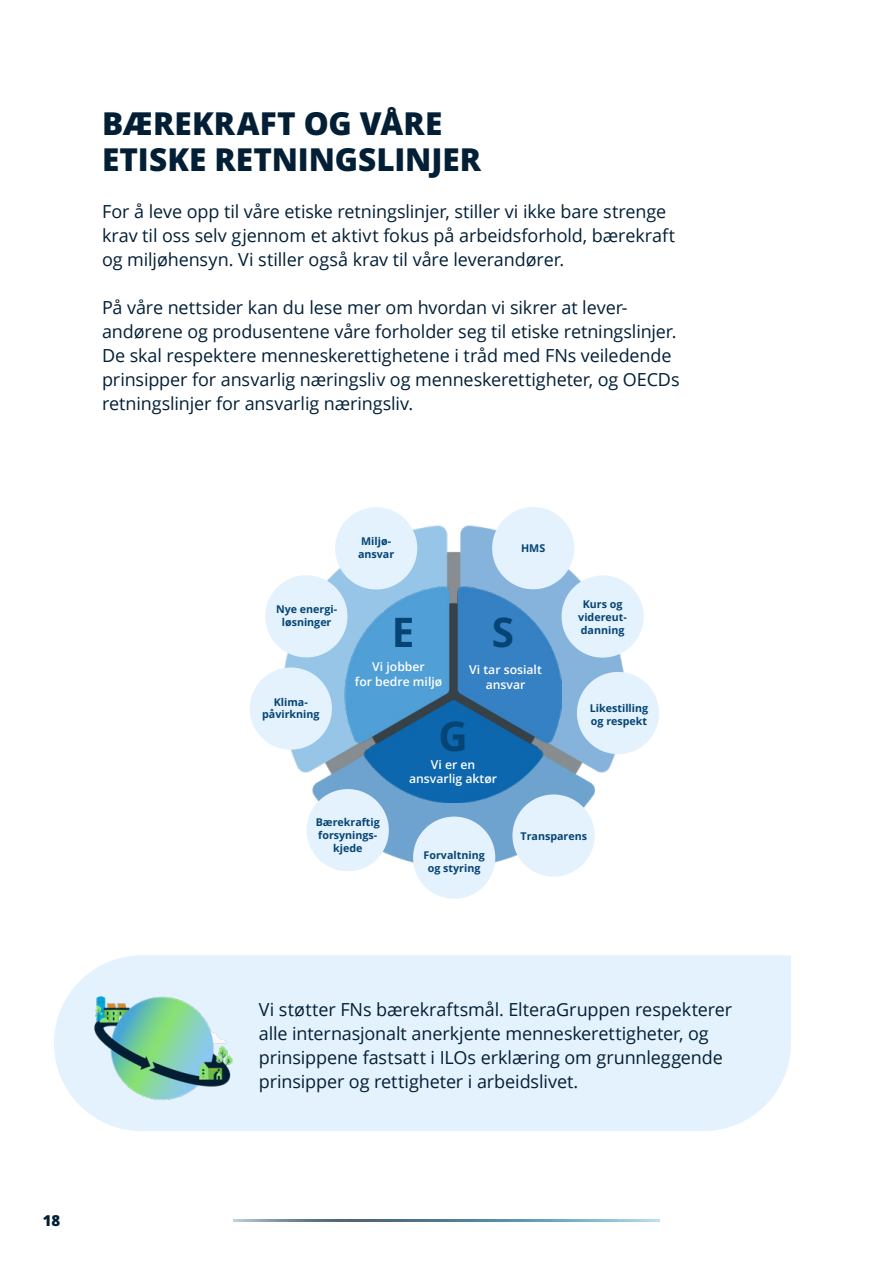
<style>
.page{position:relative;width:893px;height:1263px;background:#fff}
.page>*{position:absolute;margin:0;border:0;box-sizing:border-box;transform-origin:0 0}
.t1{font:700 40.5px "Open Sans";color:#054474}
.t2{font:700 38.4px "Open Sans";color:#054474}
.t3{font:800 31.5px/36px "Open Sans";letter-spacing:.005em;color:#031f36}
.t4{font:18px/24px "Open Sans";letter-spacing:-.005em;color:#031f36}
.t5{font:800 15px "Open Sans";color:#031f36}
.t6{font:600 12.15px/14.7px "Open Sans";color:#fff;text-align:center}
.t7{font:600 10.8px/12.9px "Open Sans";color:#fff;text-align:center}
.t8{font:700 10.65px/12.8px "Open Sans";color:#054474;text-align:center}
</style>
<div class="page">
<img style="left:234px;top:1219px;width:425px;height:3px">
<div style="left:54px;top:955px;width:737px;height:176px;background:#e3f2fc"></div>
<img style="left:283px;top:525px;width:341px;height:341px">
<div style="left:413px;top:816px;width:82px;height:83px;background:#e3f2fc;border-radius:50%"></div>
<div style="left:512px;top:794px;width:83px;height:83px;background:#e3f2fc;border-radius:50%"></div>
<div style="left:307px;top:789px;width:82px;height:82px;background:#e3f2fc;border-radius:50%"></div>
<div style="left:265px;top:575px;width:82px;height:82px;background:#e3f2fc;border-radius:50%"></div>
<div style="left:335px;top:507px;width:82px;height:82px;background:#e3f2fc;border-radius:50%"></div>
<div style="left:492px;top:507px;width:82px;height:82px;background:#e3f2fc;border-radius:50%"></div>
<div style="left:561px;top:575px;width:83px;height:83px;background:#e3f2fc;border-radius:50%"></div>
<div style="left:577px;top:672px;width:82px;height:82px;background:#e3f2fc;border-radius:50%"></div>
<img style="left:345px;top:586px;width:217px;height:216px">
<div style="left:250px;top:667px;width:82px;height:83px;background:#e3f2fc;border-radius:50%"></div>
<img style="left:84px;top:963px;width:157px;height:158px">
<h3 class="t3" style="left:102px;top:104px;width:381px">BÆREKRAFT OG VÅRE<br>ETISKE RETNINGSLINJER</h3>
<p class="t4" style="left:102px;top:199px;width:575px">For å leve opp til våre etiske retningslinjer, stiller vi ikke bare strenge krav til oss selv gjennom et aktivt fokus på arbeidsforhold, bærekraft og miljøhensyn. Vi stiller også krav til våre leverandører.</p>
<p class="t4" style="left:102px;top:295px;width:579px">På våre nettsider kan du lese mer om hvordan vi sikrer at lever&shy;andørene og produsentene våre forholder seg til etiske retningslinjer.<br>De skal respektere menneskerettighetene i tråd med FNs veiledende prinsipper for ansvarlig næringsliv og menneskerettigheter, og OECDs retningslinjer for ansvarlig næringsliv.</p>
<p class="t8" style="left:358px;top:535px;width:38px;text-align:left">Miljø&shy;ansvar</p>
<p class="t8" style="left:521px;top:542px;width:26px">HMS</p>
<p class="t8" style="left:276px;top:603px;width:63px">Nye energi&shy;løsninger</p>
<p class="t8" style="left:262px;top:695px;width:59px">Klima&shy;påvirkning</p>
<h1 class="t1" style="left:392px;top:605px;width:24px">E</h1>
<h1 class="t1" style="left:492px;top:605px;width:24px">S</h1>
<h2 class="t2" style="left:395px;top:609px;width:23px">E</h2>
<h2 class="t2" style="left:490px;top:609px;width:23px">S</h2>
<p class="t6" style="left:355px;top:659px;width:89px">Vi jobber<br>for bedre miljø</p>
<p class="t7" style="left:363px;top:660px;width:78px">Vi jobber<br>for bedre miljø</p>
<p class="t6" style="left:469px;top:662px;width:74px">Vi tar sosialt ansvar</p>
<p class="t7" style="left:471px;top:663px;width:65px">Vi tar sosialt ansvar</p>
<h2 class="t2" style="left:439px;top:708px;width:29px">G</h2>
<h1 class="t1" style="left:438px;top:708px;width:31px">G</h1>
<p class="t7" style="left:414px;top:756px;width:79px">Vi er en ansvarlig aktør</p>
<p class="t6" style="left:409px;top:757px;width:90px">Vi er en ansvarlig aktør</p>
<p class="t8" style="left:578px;top:597px;width:50px">Kurs og videreut&shy;danning</p>
<p class="t8" style="left:590px;top:701px;width:60px;text-align:left">Likestilling og respekt</p>
<p class="t8" style="left:316px;top:816px;width:66px">Bærekraftig forsynings&shy;kjede</p>
<p class="t8" style="left:424px;top:848px;width:63px">Forvaltning og styring</p>
<p class="t8" style="left:521px;top:829px;width:68px">Transparens</p>
<p class="t5" style="left:43px;top:1210px;width:19px">18</p>
<p class="t4" style="left:259px;top:997px;width:475px">Vi støtter FNs bærekraftsmål. ElteraGruppen respekterer alle internasjonalt anerkjente menneskerettigheter, og prinsippene fastsatt i ILOs erklæring om grunnleggende prinsipper og rettigheter i arbeidslivet.</p>
</div>
